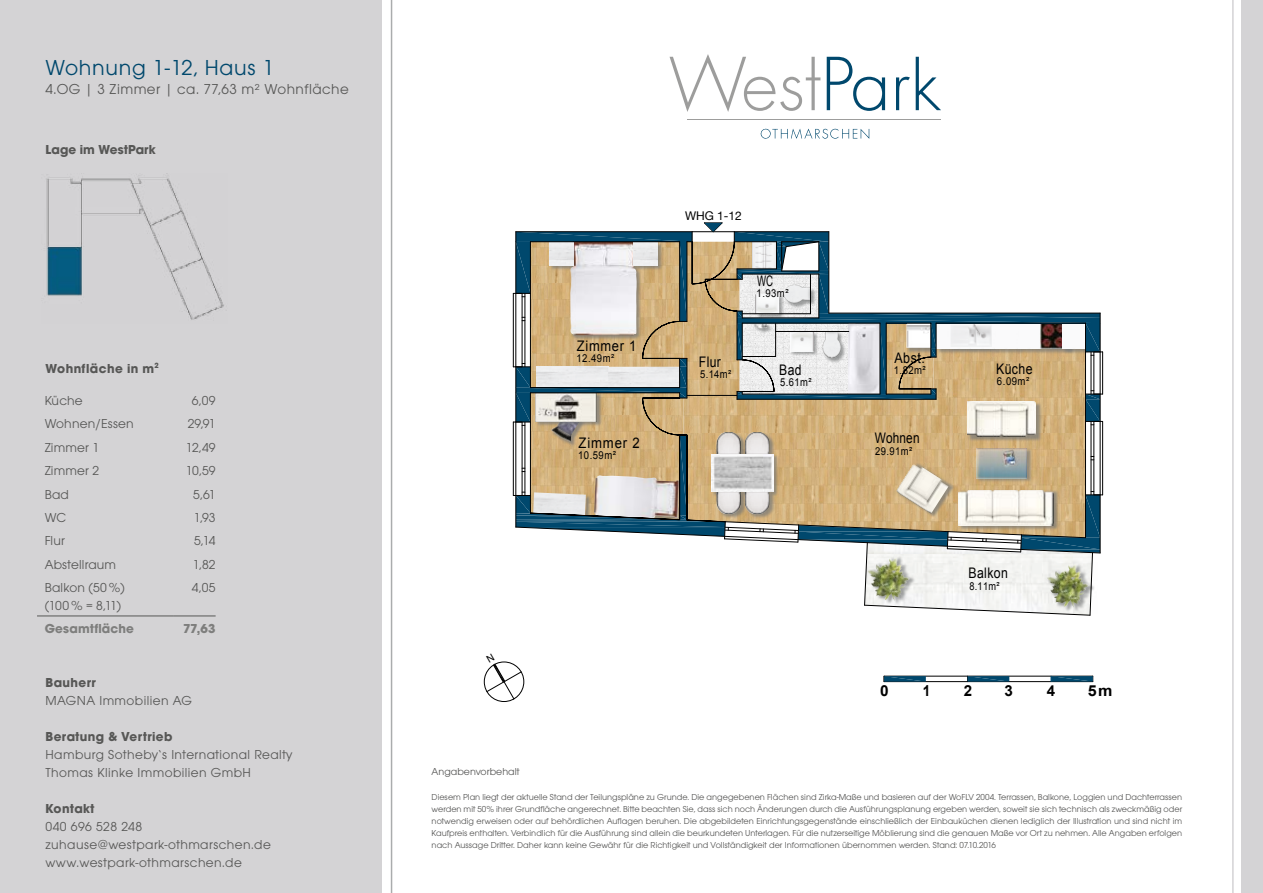
<style>
.page{position:relative;width:1263px;height:893px;background:#fff}
.page>*{position:absolute;margin:0;border:0;box-sizing:border-box;transform-origin:0 0}
.t1{font:22.5px "Avant Garde Gothic Itc T";letter-spacing:.03em;color:#00486d}
.t2{font:700 15.15px "Arial";color:#000}
.t3{font:700 15.15px "Arial";color:#000;scale:1.06 1}
.t4{font:700 15.15px "Arial";color:#000;scale:.9 1}
.t5{font:15px "Avant Garde Gothic Itc T";letter-spacing:.03em;color:#575756}
.t6{font:14.55px "Arial";letter-spacing:.035em;color:#000;scale:.84 1}
.t7{font:14.55px "Arial";letter-spacing:.035em;color:#000;scale:.89 1}
.t8{font:14.55px "Arial";letter-spacing:.035em;color:#000;scale:.9 1}
.t9{font:14.55px "Arial";letter-spacing:.035em;color:#000;scale:.81 1}
.t10{font:14.55px "Arial";letter-spacing:.035em;color:#000;scale:.86 1}
.t11{font:14.55px "Arial";letter-spacing:.035em;color:#000;scale:.85 1}
.t12{font:14.55px "Arial";letter-spacing:.035em;color:#000;scale:.83 1}
.t13{font:14.55px "Arial";letter-spacing:.035em;color:#000;scale:.66 1}
.t14{font:13.5px/18px "Avant Garde Gothic Itc T";letter-spacing:.03em;color:#575756}
.t15{font:700 13.5px "Avant Garde Gothic Itc T";letter-spacing:.03em;color:#575756}
.t16{font:13.5px/18.1px "Avant Garde Gothic Itc T";letter-spacing:.01em;color:#575756}
.t17{font:700 13.5px "Avant Garde Gothic Itc T";letter-spacing:.015em;color:#7e7e7d}
.t18{font:700 13.5px "Avant Garde Gothic Itc T";letter-spacing:.005em;color:#575756}
.t19{font:12px "Helvetica Neue";color:#000}
.t20{font:11.7px "Arial";color:#000}
.t21{font:10.95px "Arial";letter-spacing:.05em;color:#000;scale:.87 1}
.t22{font:10.95px "Arial";letter-spacing:.05em;color:#000;scale:.86 1}
.t23{font:10.95px "Arial";letter-spacing:.05em;color:#000;scale:.88 1}
.t24{font:10.95px "Arial";letter-spacing:.05em;color:#000;scale:.84 1}
.t25{font:10.5px "Avant Garde Gothic Itc T";color:#575756}
.t26{font:9px/12px "Avant Garde Gothic Itc T";color:#575756;text-align:justify}
</style>
<div class="page">
<hr style="left:391px;top:0;width:1px;height:893px;background:#aaacad">
<div style="left:0;top:0;width:382px;height:893px;background:#d4d3d5"></div>
<svg style="left:760px;top:128px;width:109px;height:11px"></svg>
<svg style="left:669px;top:54px;width:151px;height:58px"></svg>
<svg style="left:827px;top:57px;width:58px;height:54px"></svg>
<svg style="left:896px;top:77px;width:14px;height:33px"></svg>
<svg style="left:916px;top:57px;width:25px;height:53px"></svg>
<hr style="left:687px;top:119px;width:254px;height:1px;background:#9d9d9c">
<hr style="left:1232px;top:0;width:1px;height:893px;background:#d4d3d5">
<div style="left:1242px;top:0;width:21px;height:893px;background:#d4d3d5"></div>
<img style="left:46px;top:173px;width:178px;height:147px">
<hr style="left:37px;top:616px;width:136px;height:1px;background:#575756">
<hr style="left:173px;top:616px;width:43px;height:1px;background:#575756">
<div style="left:484px;top:662px;width:40px;height:40px;border:1px solid #000;border-radius:50%"></div>
<hr style="left:884px;top:676px;width:209px;height:1px;background:#000">
<hr style="left:884px;top:681px;width:209px;height:1px;background:#000">
<svg style="left:967px;top:676px;width:42px;height:6px"></svg>
<svg style="left:884px;top:676px;width:42px;height:6px"></svg>
<svg style="left:1051px;top:676px;width:42px;height:6px"></svg>
<hr style="left:1102px;top:421px;width:1px;height:74px;background:#000">
<hr style="left:1102px;top:352px;width:1px;height:42px;background:#000">
<svg style="left:513px;top:223px;width:589px;height:392px"></svg>
<hr style="left:530px;top:387px;width:150px;height:1px;background:#000">
<svg style="left:486px;top:661px;width:35px;height:39px"></svg>
<h1 class="t1" style="left:45px;top:54px;width:230px">Wohnung 1-12, Haus 1</h1>
<h3 class="t5" style="left:45px;top:81px;width:305px">4.OG | 3 Zimmer | ca. 77,63 m² Wohnfläche</h3>
<h3 class="t18" style="left:45px;top:141px;width:112px">Lage im WestPark</h3>
<h3 class="t15" style="left:45px;top:360px;width:115px">Wohnfläche in m<sup>2</sup></h3>
<h3 class="t14" style="left:45px;top:391px;width:40px">Küche</h3>
<h3 class="t14" style="left:192px;top:391px;width:25px">6,09</h3>
<h3 class="t16" style="left:45px;top:415px;width:91px">Wohnen/Essen</h3>
<h3 class="t14" style="left:188px;top:415px;width:29px">29,91</h3>
<h3 class="t14" style="left:45px;top:438px;width:56px">Zimmer 1</h3>
<h3 class="t14" style="left:186px;top:438px;width:31px">12,49</h3>
<h3 class="t14" style="left:45px;top:461px;width:56px">Zimmer 2</h3>
<h3 class="t14" style="left:186px;top:461px;width:31px">10,59</h3>
<h3 class="t14" style="left:45px;top:485px;width:26px">Bad</h3>
<h3 class="t14" style="left:193px;top:485px;width:24px">5,61</h3>
<h3 class="t14" style="left:45px;top:508px;width:23px">WC</h3>
<h3 class="t14" style="left:194px;top:508px;width:23px">1,93</h3>
<h3 class="t14" style="left:45px;top:531px;width:22px">Flur</h3>
<h3 class="t14" style="left:194px;top:531px;width:23px">5,14</h3>
<h3 class="t16" style="left:45px;top:555px;width:73px">Abstellraum</h3>
<h3 class="t14" style="left:193px;top:555px;width:24px">1,82</h3>
<h3 class="t16" style="left:45px;top:578px;width:82px">Balkon (50%) (100% = 8,11)</h3>
<h3 class="t14" style="left:192px;top:578px;width:25px">4,05</h3>
<h3 class="t17" style="left:45px;top:620px;width:91px">Gesamtfläche</h3>
<h3 class="t17" style="left:183px;top:620px;width:34px">77,63</h3>
<h3 class="t15" style="left:45px;top:674px;width:52px">Bauherr</h3>
<h3 class="t14" style="left:45px;top:691px;width:148px">MAGNA Immobilien AG</h3>
<h3 class="t15" style="left:45px;top:728px;width:129px">Beratung &amp; Vertrieb</h3>
<h3 class="t14" style="left:45px;top:745px;width:249px">Hamburg Sotheby‘s International Realty<br>Thomas Klinke Immobilien GmbH</h3>
<h3 class="t15" style="left:45px;top:800px;width:50px">Kontakt</h3>
<h3 class="t14" style="left:45px;top:817px;width:227px">040 696 528 248 zuhause@westpark-othmarschen.de www.westpark-othmarschen.de</h3>
<p class="t20" style="left:692px;top:207px;width:50px">WHG 1-6</p>
<h3 class="t19" style="left:685px;top:207px;width:58px">WHG 1-12</h3>
<h3 class="t13" style="left:757px;top:271px;width:26px">WC</h3>
<p class="t21" style="left:757px;top:286px;width:38px">1.93m²</p>
<h3 class="t7" style="left:577px;top:336px;width:68px">Zimmer 1</h3>
<p class="t21" style="left:576px;top:351px;width:45px">12.49m²</p>
<h3 class="t6" style="left:699px;top:353px;width:28px">Flur</h3>
<p class="t22" style="left:700px;top:367px;width:38px">5.14m²</p>
<h3 class="t12" style="left:779px;top:360px;width:29px">Bad</h3>
<p class="t22" style="left:780px;top:375px;width:38px">5.61m²</p>
<h3 class="t10" style="left:894px;top:348px;width:37px">Abst.</h3>
<p class="t21" style="left:894px;top:363px;width:38px">1.82m²</p>
<h3 class="t11" style="left:996px;top:359px;width:45px">Küche</h3>
<p class="t23" style="left:997px;top:374px;width:38px">6.09m²</p>
<h3 class="t8" style="left:578px;top:433px;width:70px">Zimmer 2</h3>
<p class="t21" style="left:578px;top:448px;width:45px">10.59m²</p>
<h3 class="t9" style="left:875px;top:429px;width:57px">Wohnen</h3>
<p class="t22" style="left:875px;top:444px;width:45px">29.91m²</p>
<h3 class="t6" style="left:968px;top:564px;width:48px">Balkon</h3>
<p class="t24" style="left:969px;top:578px;width:37px">8.11m²</p>
<h2 class="t2" style="left:880px;top:680px;width:10px">0</h2>
<h2 class="t4" style="left:923px;top:680px;width:10px">1</h2>
<h2 class="t2" style="left:964px;top:680px;width:10px">2</h2>
<h2 class="t2" style="left:1004px;top:680px;width:10px">3</h2>
<h2 class="t2" style="left:1047px;top:680px;width:10px">4</h2>
<h2 class="t3" style="left:1088px;top:680px;width:25px">5m</h2>
<p class="t25" style="left:432px;top:766px;width:89px">Angabenvorbehalt</p>
<p class="t26" style="left:432px;top:791px;width:752px">Diesem Plan liegt der aktuelle Stand der Teilungspläne zu Grunde. Die angegebenen Flächen sind Zirka-Maße und basieren auf der WoFLV 2004. Terrassen, Balkone, Loggien und Dachterrassen werden mit 50% ihrer Grundfläche angerechnet. Bitte beachten Sie, dass sich noch Änderungen durch die Ausführungsplanung ergeben werden, soweit sie sich technisch als zweckmäßig oder notwendig erweisen oder auf behördlichen Auflagen beruhen. Die abgebildeten Einrichtungsgegenstände einschließlich der Einbauküchen dienen lediglich der Illustration und sind nicht im Kaufpreis enthalten. Verbindlich für die Ausführung sind allein die beurkundeten Unterlagen. Für die nutzerseitige Möblierung sind die genauen Maße vor Ort zu nehmen. Alle Angaben erfolgen nach Aussage Dritter. Daher kann keine Gewähr für die Richtigkeit und Vollständigkeit der Informationen übernommen werden. Stand: 07.10.2016</p>
</div>
